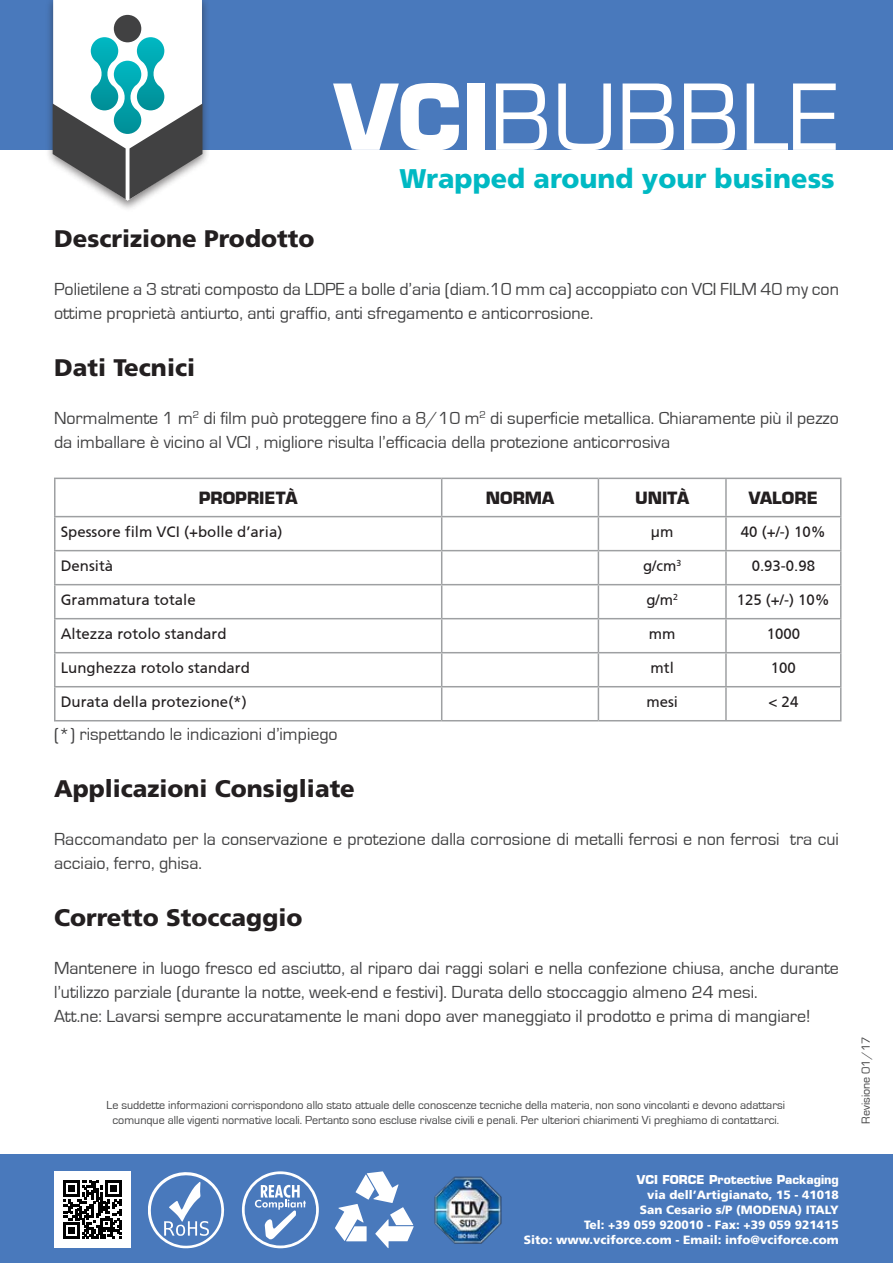
<style>
.page{position:relative;width:893px;height:1263px;background:#fff}
.page>*{position:absolute;margin:0;border:0;box-sizing:border-box;transform-origin:0 0}
.t1{font:88.5px "Eurostile LT";color:#fff}
.t2{font:800 27px "Articulate";color:#00b9c3}
.t3{font:800 24px "Articulate";color:#231f20}
.t4{font:18px/24px "Eurostile";color:#414142}
.t5{font:700 16.5px "Eurostile LT";color:#231f20}
.t6{font:15px "Articulate";color:#231f20}
.t7{font:12px/15px "Eurostile";color:#414142;text-align:center}
.t8{font:800 12px/15px "Articulate";color:#fff;text-align:right}
.t9{font:700 12px "Eurostile LT";color:#fff}
.s1{font-weight:700}
</style>
<div class="page">
<div style="left:0;top:0;width:893px;height:149px;background:#4979bc"></div>
<div style="left:0;top:1155px;width:893px;height:108px;background:#4979bc"></div>
<div style="left:45px;top:0;width:165px;height:212px;background:#231f20;opacity:.55"></div>
<svg style="left:53px;top:0;width:149px;height:201px;background:#a8bdbf"></svg>
<svg style="left:242px;top:1171px;width:77px;height:77px"></svg>
<svg style="left:335px;top:1171px;width:79px;height:77px"></svg>
<svg style="left:148px;top:1172px;width:77px;height:76px"></svg>
<img style="left:434px;top:1176px;width:68px;height:68px">
<div style="left:54px;top:1171px;width:77px;height:77px;background:#fff"></div>
<svg style="left:63px;top:1181px;width:59px;height:58px"></svg>
<hr style="left:54px;top:478px;width:388px;height:1px;background:#9ea0a2">
<hr style="left:54px;top:479px;width:2px;height:37px;background:#9ea0a2">
<hr style="left:442px;top:478px;width:156px;height:1px;background:#9ea0a2">
<hr style="left:441px;top:479px;width:1px;height:37px;background:#9ea0a2">
<hr style="left:598px;top:478px;width:128px;height:1px;background:#9ea0a2">
<hr style="left:598px;top:479px;width:1px;height:37px;background:#9ea0a2">
<hr style="left:726px;top:478px;width:115px;height:1px;background:#9ea0a2">
<hr style="left:725px;top:479px;width:2px;height:37px;background:#9ea0a2">
<hr style="left:840px;top:479px;width:1px;height:37px;background:#9ea0a2">
<hr style="left:54px;top:516px;width:388px;height:1px;background:#9ea0a2">
<hr style="left:54px;top:517px;width:2px;height:33px;background:#9ea0a2">
<hr style="left:442px;top:516px;width:156px;height:1px;background:#9ea0a2">
<hr style="left:441px;top:517px;width:1px;height:33px;background:#9ea0a2">
<hr style="left:598px;top:516px;width:128px;height:1px;background:#9ea0a2">
<hr style="left:598px;top:517px;width:1px;height:33px;background:#9ea0a2">
<hr style="left:726px;top:516px;width:115px;height:1px;background:#9ea0a2">
<hr style="left:725px;top:517px;width:2px;height:33px;background:#9ea0a2">
<hr style="left:840px;top:517px;width:1px;height:33px;background:#9ea0a2">
<hr style="left:54px;top:550px;width:388px;height:1px;background:#9ea0a2">
<hr style="left:54px;top:551px;width:2px;height:33px;background:#9ea0a2">
<hr style="left:442px;top:550px;width:156px;height:1px;background:#9ea0a2">
<hr style="left:441px;top:551px;width:1px;height:33px;background:#9ea0a2">
<hr style="left:598px;top:550px;width:128px;height:1px;background:#9ea0a2">
<hr style="left:598px;top:551px;width:1px;height:33px;background:#9ea0a2">
<hr style="left:726px;top:550px;width:115px;height:1px;background:#9ea0a2">
<hr style="left:725px;top:551px;width:2px;height:33px;background:#9ea0a2">
<hr style="left:840px;top:551px;width:1px;height:33px;background:#9ea0a2">
<hr style="left:54px;top:584px;width:388px;height:1px;background:#9ea0a2">
<hr style="left:54px;top:585px;width:2px;height:33px;background:#9ea0a2">
<hr style="left:442px;top:584px;width:156px;height:1px;background:#9ea0a2">
<hr style="left:441px;top:585px;width:1px;height:33px;background:#9ea0a2">
<hr style="left:598px;top:584px;width:128px;height:1px;background:#9ea0a2">
<hr style="left:598px;top:585px;width:1px;height:33px;background:#9ea0a2">
<hr style="left:726px;top:584px;width:115px;height:1px;background:#9ea0a2">
<hr style="left:725px;top:585px;width:2px;height:33px;background:#9ea0a2">
<hr style="left:840px;top:585px;width:1px;height:33px;background:#9ea0a2">
<hr style="left:54px;top:618px;width:388px;height:1px;background:#9ea0a2">
<hr style="left:54px;top:619px;width:2px;height:33px;background:#9ea0a2">
<hr style="left:442px;top:618px;width:156px;height:1px;background:#9ea0a2">
<hr style="left:441px;top:619px;width:1px;height:33px;background:#9ea0a2">
<hr style="left:598px;top:618px;width:128px;height:1px;background:#9ea0a2">
<hr style="left:598px;top:619px;width:1px;height:33px;background:#9ea0a2">
<hr style="left:726px;top:618px;width:115px;height:1px;background:#9ea0a2">
<hr style="left:725px;top:619px;width:2px;height:33px;background:#9ea0a2">
<hr style="left:840px;top:619px;width:1px;height:33px;background:#9ea0a2">
<hr style="left:54px;top:652px;width:388px;height:1px;background:#9ea0a2">
<hr style="left:54px;top:653px;width:2px;height:33px;background:#9ea0a2">
<hr style="left:442px;top:652px;width:156px;height:1px;background:#9ea0a2">
<hr style="left:441px;top:653px;width:1px;height:33px;background:#9ea0a2">
<hr style="left:598px;top:652px;width:128px;height:1px;background:#9ea0a2">
<hr style="left:598px;top:653px;width:1px;height:33px;background:#9ea0a2">
<hr style="left:726px;top:652px;width:115px;height:1px;background:#9ea0a2">
<hr style="left:725px;top:653px;width:2px;height:33px;background:#9ea0a2">
<hr style="left:840px;top:653px;width:1px;height:33px;background:#9ea0a2">
<hr style="left:54px;top:686px;width:388px;height:1px;background:#9ea0a2">
<hr style="left:54px;top:687px;width:2px;height:33px;background:#9ea0a2">
<hr style="left:442px;top:686px;width:156px;height:1px;background:#9ea0a2">
<hr style="left:441px;top:687px;width:1px;height:33px;background:#9ea0a2">
<hr style="left:598px;top:686px;width:128px;height:1px;background:#9ea0a2">
<hr style="left:598px;top:687px;width:1px;height:33px;background:#9ea0a2">
<hr style="left:726px;top:686px;width:115px;height:1px;background:#9ea0a2">
<hr style="left:725px;top:687px;width:2px;height:33px;background:#9ea0a2">
<hr style="left:840px;top:687px;width:1px;height:33px;background:#9ea0a2">
<hr style="left:54px;top:720px;width:388px;height:1px;background:#9ea0a2">
<hr style="left:442px;top:720px;width:156px;height:1px;background:#9ea0a2">
<hr style="left:598px;top:720px;width:128px;height:1px;background:#9ea0a2">
<hr style="left:726px;top:720px;width:115px;height:1px;background:#9ea0a2">
<h1 class="t1" style="left:334px;top:64px;width:506px"><span class="s1">VCI</span>BUBBLE</h1>
<h2 class="t2" style="left:400px;top:162px;width:437px">Wrapped around your business</h2>
<h3 class="t3" style="left:54px;top:224px;width:262px">Descrizione Prodotto</h3>
<p class="t4" style="left:54px;top:277px;width:786px">Polietilene a 3 strati composto da LDPE a bolle d’aria (diam.10 mm ca) accoppiato con VCI FILM 40 my con ottime proprietà antiurto, anti graffio, anti sfregamento e anticorrosione.</p>
<h3 class="t3" style="left:54px;top:353px;width:143px">Dati Tecnici</h3>
<p class="t4" style="left:54px;top:406px;width:786px">Normalmente 1 m<sup>2</sup> di film può proteggere fino a 8/10 m<sup>2</sup> di superficie metallica. Chiaramente più il pezzo da imballare è vicino al VCI , migliore risulta l’efficacia della protezione anticorrosiva</p>
<p class="t5" style="left:199px;top:487px;width:100px">PROPRIETÀ</p>
<p class="t5" style="left:486px;top:487px;width:70px">NORMA</p>
<p class="t5" style="left:635px;top:487px;width:56px">UNITÀ</p>
<p class="t5" style="left:749px;top:487px;width:71px">VALORE</p>
<p class="t6" style="left:61px;top:523px;width:223px">Spessore film VCI (+bolle d’aria)</p>
<p class="t6" style="left:651px;top:523px;width:24px">µm</p>
<p class="t6" style="left:741px;top:523px;width:86px">40 (+/-) 10%</p>
<p class="t6" style="left:61px;top:557px;width:54px">Densità</p>
<p class="t6" style="left:643px;top:557px;width:40px">g/cm<sup>3</sup></p>
<p class="t6" style="left:752px;top:557px;width:65px">0.93-0.98</p>
<p class="t6" style="left:61px;top:591px;width:137px">Grammatura totale</p>
<p class="t6" style="left:646px;top:591px;width:33px">g/m<sup>2</sup></p>
<p class="t6" style="left:737px;top:591px;width:95px">125 (+/-) 10%</p>
<p class="t6" style="left:61px;top:625px;width:167px">Altezza rotolo standard</p>
<p class="t6" style="left:649px;top:625px;width:28px">mm</p>
<p class="t6" style="left:767px;top:625px;width:35px">1000</p>
<p class="t6" style="left:61px;top:659px;width:191px">Lunghezza rotolo standard</p>
<p class="t6" style="left:650px;top:659px;width:25px">mtl</p>
<p class="t6" style="left:771px;top:659px;width:27px">100</p>
<p class="t6" style="left:61px;top:693px;width:187px">Durata della protezione(*)</p>
<p class="t6" style="left:646px;top:693px;width:33px">mesi</p>
<p class="t6" style="left:768px;top:693px;width:31px">&lt; 24</p>
<p class="t4" style="left:54px;top:722px;width:285px">(*) rispettando le indicazioni d’impiego</p>
<h3 class="t3" style="left:54px;top:774px;width:302px">Applicazioni Consigliate</h3>
<p class="t4" style="left:54px;top:827px;width:786px">Raccomandato per la conservazione e protezione dalla corrosione di metalli ferrosi e non ferrosi tra cui acciaio, ferro, ghisa.</p>
<h3 class="t3" style="left:54px;top:903px;width:250px">Corretto Stoccaggio</h3>
<p class="t4" style="left:54px;top:956px;width:786px">Mantenere in luogo fresco ed asciutto, al riparo dai raggi solari e nella confezione chiusa, anche durante l’utilizzo parziale (durante la notte, week-end e festivi). Durata dello stoccaggio almeno 24 mesi.<br>Att.ne: Lavarsi sempre accuratamente le mani dopo aver maneggiato il prodotto e prima di mangiare!</p>
<p class="t7" style="left:107px;top:1097px;width:680px">Le suddette informazioni corrispondono allo stato attuale delle conoscenze tecniche della materia, non sono vincolanti e devono adattarsi comunque alle vigenti normative locali. Pertanto sono escluse rivalse civili e penali. Per ulteriori chiarimenti Vi preghiamo di contattarci.</p>
<p class="t9" style="left:637px;top:1172px;width:204px">VCI FORCE Protective Packaging</p>
<p class="t8" style="left:524px;top:1187px;width:316px">via dell’Artigianato, 15 - 41018<br>San Cesario s/P (MODENA) ITALY<br>Tel: +39 059 920010 - Fax: +39 059 921415<br>Sito: www.vciforce.com - Email: info@vciforce.com</p>
<p class="t7" style="left:859px;top:1124px;width:89px;rotate:-90deg">Revisione 01/17</p>
</div>
